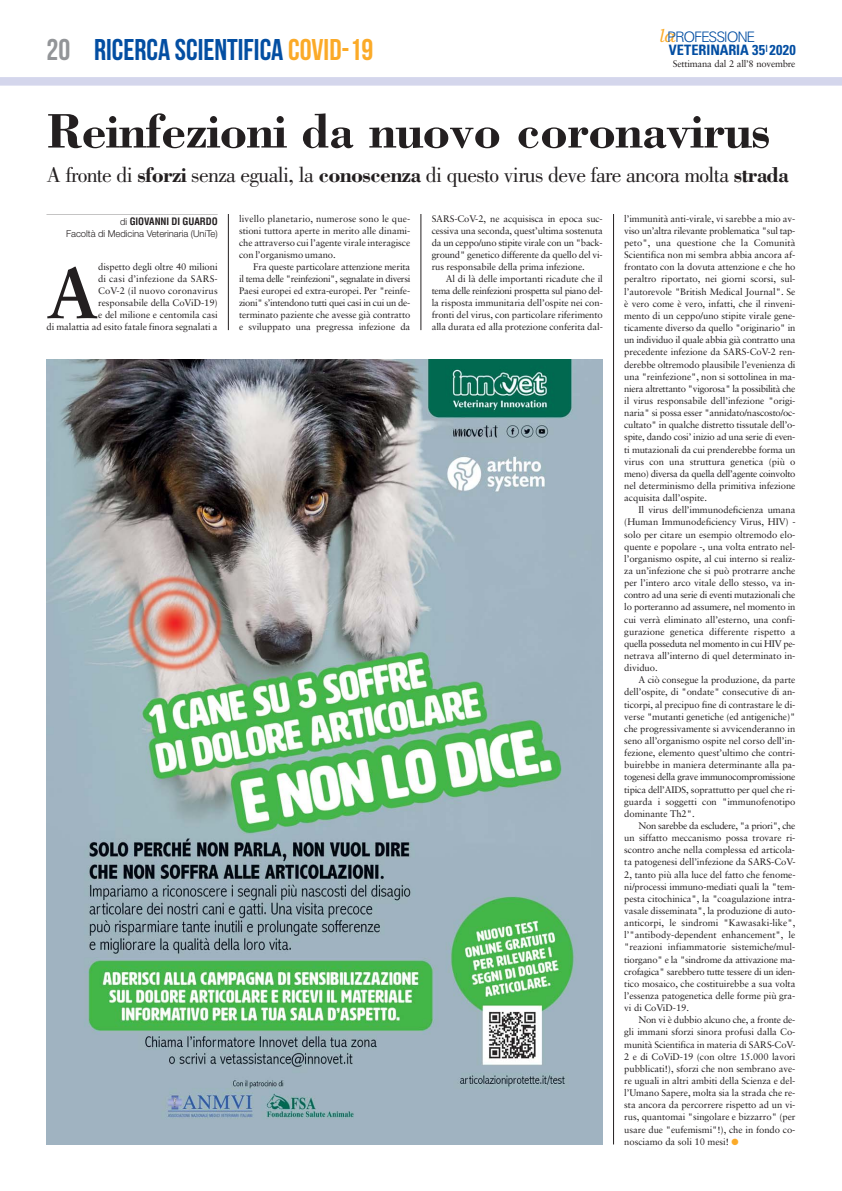
<style>
.page{position:relative;width:842px;height:1191px;background:#fff}
.page>*{position:absolute;margin:0;border:0;box-sizing:border-box;transform-origin:0 0}
.t1{font:700 71.6px "Sabon";color:#231f20}
.t2{font:700 50px "Bodoni";letter-spacing:-.02em;color:#231f20}
.t3{font:30px "Bebas Neue";color:#034ea2}
.t4{font:22px "Bodoni";letter-spacing:-.03em;color:#231f20}
.t5{font:300 14.5px "Univers";letter-spacing:-.085em;color:#034ea2}
.t6{font:700 condensed 14.3px "Univers";color:#034ea2}
.t7{font:700 condensed 10px "Helvetica";letter-spacing:-.005em;color:#231f20}
.t8{font:9.5px/12.1px "Sabon";letter-spacing:-.005em;color:#231f20;text-align:justify}
.t9{font:300 9.5px "Helvetica Neue";letter-spacing:-.005em;color:#231f20}
.t10{font:9.5px "Sabon";letter-spacing:-.025em;color:#231f20}
.s1{color:#939598}
.s2{color:#fbaa28}
.s3{font-family:"Bookman Old Style";font-weight:400;font-style:italic;font-size:18.3px;color:#fbaa28}
.s4{font-weight:700}
.s5{font-family:"Helvetica Neue";font-weight:300;font-stretch:normal;font-size:9.5px}
</style>
<div class="page">
<hr style="left:46px;top:213px;width:172px;height:1px;background:#231f20">
<hr style="left:228px;top:113px;width:1px;height:217px;background:#231f20">
<hr style="left:421px;top:113px;width:1px;height:217px;background:#231f20">
<hr style="left:613px;top:113px;width:1px;height:1031px;background:#231f20">
<div style="left:46px;top:113px;width:749px;height:100px;background:#fff"></div>
<div style="left:0;top:77px;width:842px;height:9px;background:#d4d6ec"></div>
<img style="left:46px;top:359px;width:557px;height:785px">
<h3 class="t3" style="left:46px;top:32px;width:328px"><span class="s1">20</span> RICERCA SCIENTIFICA <span class="s2">COVID-19</span></h3>
<h3 class="t5" style="left:658px;top:32px;width:98px"><span class="s3">la</span>PROFESSIONE</h3>
<h3 class="t6" style="left:669px;top:44px;width:129px">VETERINARIA 35<sup>|</sup>2020</h3>
<p class="t10" style="left:673px;top:60px;width:124px">Settimana dal 2 all’8 novembre</p>
<h2 class="t2" style="left:46px;top:113px;width:725px">Reinfezioni da nuovo coronavirus</h2>
<h3 class="t4" style="left:46px;top:166px;width:744px">A fronte di <span class="s4">sforzi</span> senza eguali, la <span class="s4">conoscenza</span> di questo virus deve fare ancora molta <span class="s4">strada</span></h3>
<p class="t7" style="left:120px;top:218px;width:99px"><span class="s5">di</span> GIOVANNI DI GUARDO</p>
<p class="t9" style="left:66px;top:230px;width:153px">Facoltà di Medicina Veterinaria (UniTe)</p>
<h1 class="t1" style="left:46px;top:264px;width:53px">A</h1>
<p class="t8" style="left:46px;top:262px;width:173px;text-align:right">dispetto degli oltre 40 milioni<br>di casi d’infezione da SARS-<br>CoV-2 (il nuovo coronavirus responsabile della CoViD-19)<br>e del milione e centomila casi<br>di malattia ad esito fatale finora segnalati a</p>
<p class="t8" style="left:239px;top:213px;width:173px">livello planetario, numerose sono le que&shy;stioni tuttora aperte in merito alle dinami&shy;che attraverso cui l’agente virale interagisce con l’organismo umano.</p>
<p class="t8" style="left:239px;top:261px;width:173px;text-indent:14px">Fra queste particolare attenzione merita il tema delle "reinfezioni", segnalate in diversi Paesi europei ed extra-europei. Per "reinfe&shy;zioni" s’intendono tutti quei casi in cui un de&shy;terminato paziente che avesse già contratto e sviluppato una pregressa infezione da</p>
<p class="t8" style="left:432px;top:213px;width:173px">SARS-CoV-2, ne acquisisca in epoca suc&shy;cessiva una seconda, quest’ultima sostenuta da un ceppo/uno stipite virale con un "back&shy;ground" genetico differente da quello del vi&shy;rus responsabile della prima infezione.</p>
<p class="t8" style="left:432px;top:273px;width:173px;text-indent:14px">Al di là delle importanti ricadute che il tema delle reinfezioni prospetta sul piano del&shy;la risposta immunitaria dell’ospite nei con&shy;fronti del virus, con particolare riferimento alla durata ed alla protezione conferita dal-</p>
<p class="t8" style="left:624px;top:213px;width:173px">l’immunità anti-virale, vi sarebbe a mio av&shy;viso un’altra rilevante problematica "sul tap&shy;peto", una questione che la Comunità Scientifica non mi sembra abbia ancora af&shy;frontato con la dovuta attenzione e che ho peraltro riportato, nei giorni scorsi, sul&shy;l’autorevole "British Medical Journal". Se è vero come è vero, infatti, che il rinveni&shy;mento di un ceppo/uno stipite virale gene&shy;ticamente diverso da quello "originario" in un individuo il quale abbia già contratto una precedente infezione da SARS-CoV-2 ren&shy;derebbe oltremodo plausibile l’evenienza di una "reinfezione", non si sottolinea in ma&shy;niera altrettanto "vigorosa" la possibilità che il virus responsabile dell’infezione "origi&shy;naria" si possa esser "annidato/nascosto/oc&shy;cultato" in qualche distretto tissutale dell’o&shy;spite, dando cosi’ inizio ad una serie di even&shy;ti mutazionali da cui prenderebbe forma un virus con una struttura genetica (più o meno) diversa da quella dell’agente coinvolto nel determinismo della primitiva infezione acquisita dall’ospite.</p>
<p class="t8" style="left:624px;top:505px;width:173px;text-indent:14px">Il virus dell’immunodeficienza umana (Human Immunodeficiency Virus, HIV) - solo per citare un esempio oltremodo elo&shy;quente e popolare -, una volta entrato nel&shy;l’organismo ospite, al cui interno si realiz&shy;za un’infezione che si può protrarre anche per l’intero arco vitale dello stesso, va in&shy;contro ad una serie di eventi mutazionali che lo porteranno ad assumere, nel momento in cui verrà eliminato all’esterno, una confi&shy;gurazione genetica differente rispetto a quella posseduta nel momento in cui HIV pe&shy;netrava all’interno di quel determinato in&shy;dividuo.</p>
<p class="t8" style="left:624px;top:674px;width:173px;text-indent:14px">A ciò consegue la produzione, da parte dell’ospite, di "ondate" consecutive di an&shy;ticorpi, al precipuo fine di contrastare le di&shy;verse "mutanti genetiche (ed antigeniche)" che progressivamente si avvicenderanno in seno all’organismo ospite nel corso dell’in&shy;fezione, elemento quest’ultimo che contri&shy;buirebbe in maniera determinante alla pa&shy;togenesi della grave immunocompromissione tipica dell’AIDS, soprattutto per quel che ri&shy;guarda i soggetti con "immunofenotipo dominante Th2".</p>
<p class="t8" style="left:624px;top:820px;width:173px;text-indent:14px">Non sarebbe da escludere, "a priori", che un siffatto meccanismo possa trovare ri&shy;scontro anche nella complessa ed articola&shy;ta patogenesi dell’infezione da SARS-CoV-2, tanto più alla luce del fatto che fenome&shy;ni/processi immuno-mediati quali la "tem&shy;pesta citochinica", la "coagulazione intra&shy;vasale disseminata", la produzione di auto&shy;anticorpi, le sindromi "Kawasaki-like", l’"antibody-dependent enhancement", le "reazioni infiammatorie sistemiche/mul&shy;tiorgano" e la "sindrome da attivazione ma&shy;crofagica" sarebbero tutte tessere di un iden&shy;tico mosaico, che costituirebbe a sua volta l’essenza patogenetica delle forme più gra&shy;vi di CoViD-19.</p>
<p class="t8" style="left:624px;top:1014px;width:173px;text-indent:14px">Non vi è dubbio alcuno che, a fronte de&shy;gli immani sforzi sinora profusi dalla Co&shy;munità Scientifica in materia di SARS-CoV-2 e di CoViD-19 (con oltre 15.000 lavori pubblicati!), sforzi che non sembrano ave&shy;re uguali in altri ambiti della Scienza e del&shy;l’Umano Sapere, molta sia la strada che re&shy;sta ancora da percorrere rispetto ad un vi&shy;rus, quantomai "singolare e bizzarro" (per usare due "eufemismi"!), che in fondo co&shy;nosciamo da soli 10 mesi! <span class="s2">●</span></p>
</div>
